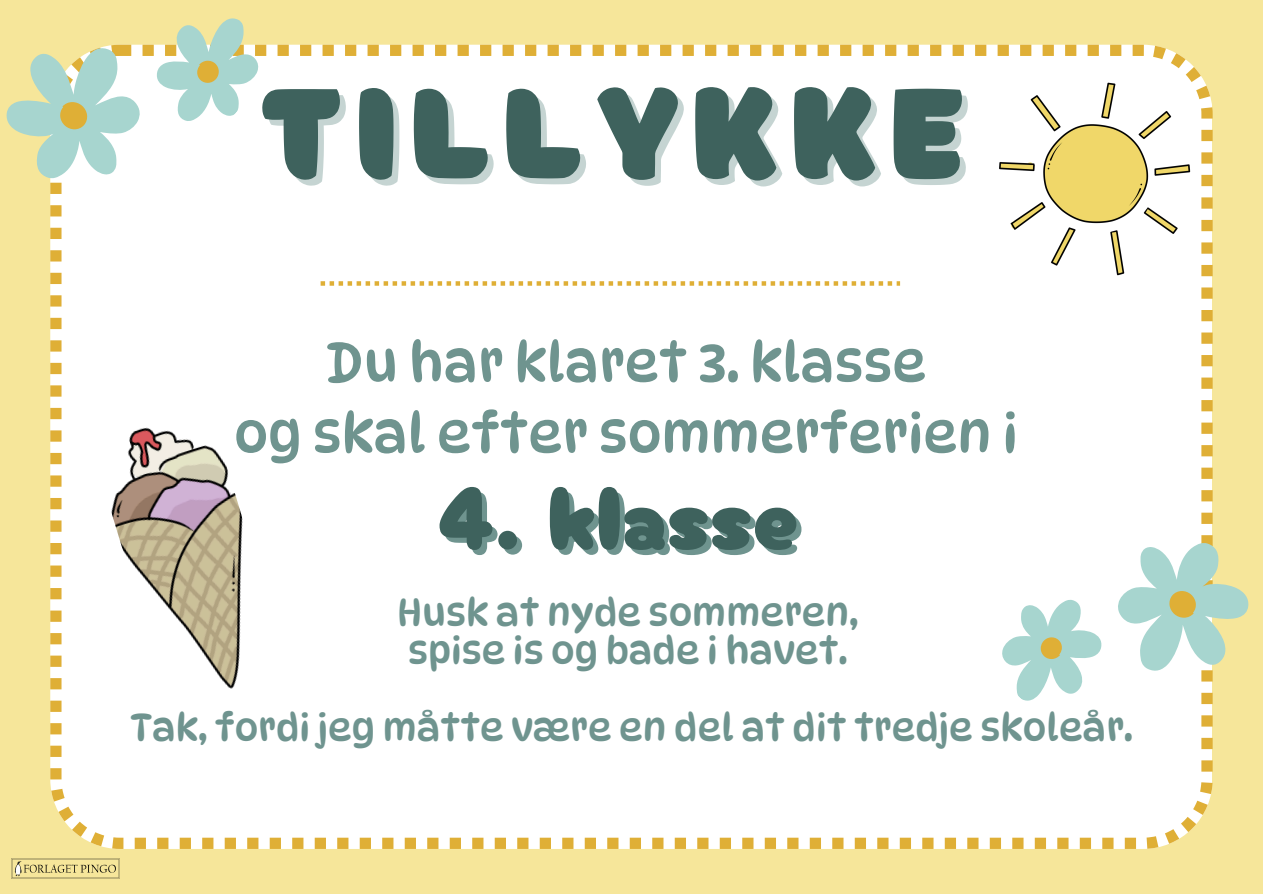
<style>
.page{position:relative;width:1263px;height:894px;background:#fff}
.page>*{position:absolute;margin:0;border:0;box-sizing:border-box;transform-origin:0 0}
.t1{font:133.95px "Borsok";letter-spacing:.09em;color:#3e625d}
.t2{font:90px "Cherry Bomb One";color:#3e625d}
.t3{font:54px/70.8px "Dyna Puff";color:#6f948f;text-align:center}
.t4{font:37.5px "Dyna Puff";color:#6f948f}
</style>
<div class="page">
<div style="left:0;top:0;width:1263px;height:893px;background:#f6e69a"></div>
<div style="left:50px;top:45px;width:1162px;height:803px;background:#fff"></div>
<img style="left:994px;top:80px;width:203px;height:197px">
<img style="left:89px;top:403px;width:201px;height:308px">
<svg style="left:977px;top:513px;width:272px;height:211px;background:#e7efe3"></svg>
<svg style="left:6px;top:18px;width:278px;height:191px"></svg>
<img style="left:12px;top:858px;width:108px;height:20px">
<svg style="left:321px;top:281px;width:579px;height:4px;background:#efd89f"></svg>
<p class="t1" style="left:256px;top:54px;width:709px">TILLYKKE</p>
<h3 class="t3" style="left:234px;top:326px;width:785px">Du har klaret 3. klasse<br>og skal efter sommerferien i</h3>
<p class="t2" style="left:437px;top:445px;width:363px">4. klasse</p>
<p class="t4" style="left:397px;top:590px;width:463px">Husk at nyde sommeren,</p>
<p class="t4" style="left:408px;top:628px;width:441px">spise is og bade i havet.</p>
<p class="t4" style="left:130px;top:704px;width:1004px">Tak, fordi jeg måtte være en del at dit tredje skoleår.</p>
</div>
